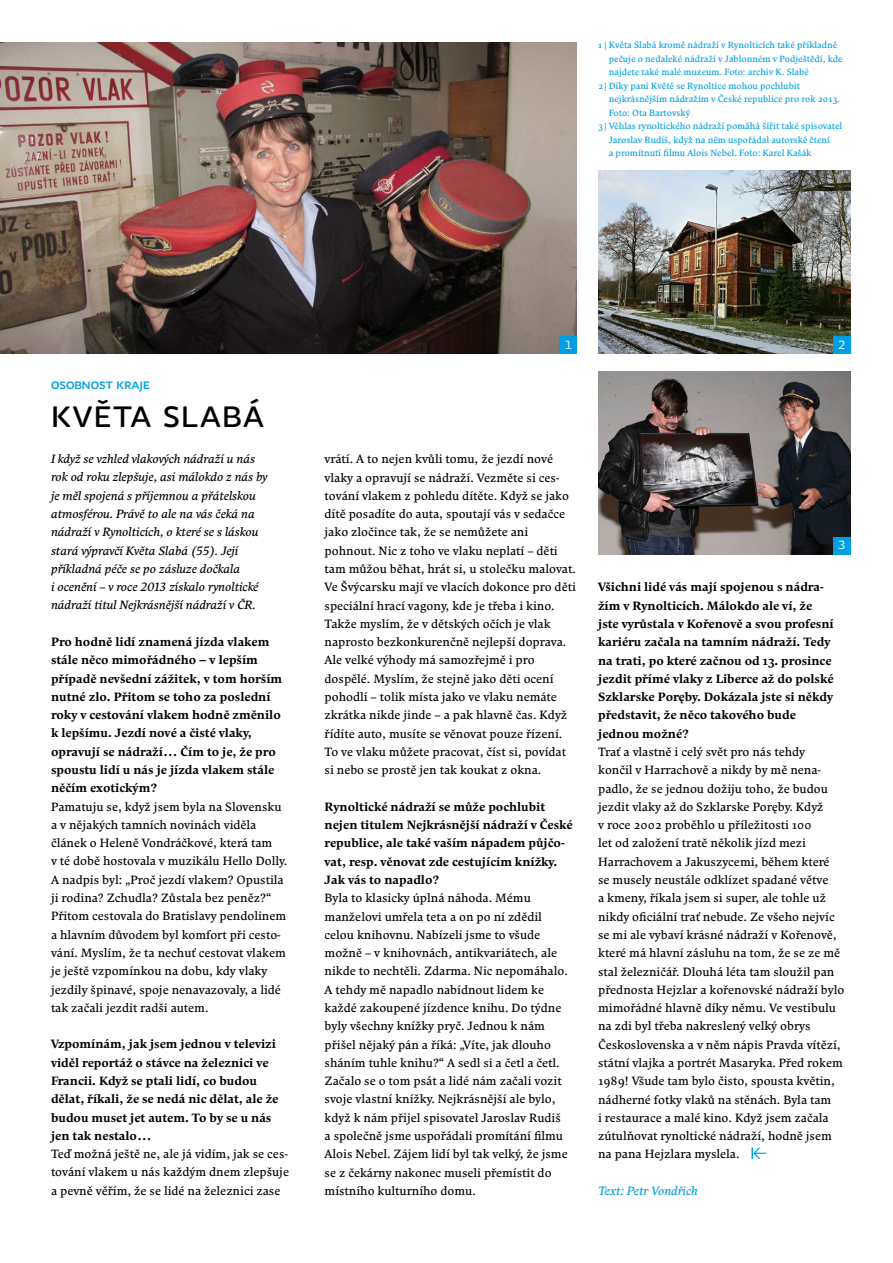
<style>
.page{position:relative;width:893px;height:1263px;background:#fff}
.page>*{position:absolute;margin:0;border:0;box-sizing:border-box;transform-origin:0 0}
.t1{font:500 30px "Knedle";letter-spacing:.055em;color:#000}
.t2{font:500 13.5px "Knedle";color:#009fe3}
.t3{font:12px/18.3px "Comenia Serif";color:#000}
.t4{font:700 12px/18.3px "Comenia Serif";color:#000}
.t5{font:italic 12px/18.3px "Comenia Serif";color:#000}
.t6{font:italic 12px "Comenia Serif";color:#009fe3}
.t7{font:12px "Knedle";color:#fff}
.t8{font:9px "Comenia Serif";color:#009fe3}
</style>
<div class="page">
<svg style="left:751px;top:1147px;width:15px;height:12px"></svg>
<img style="left:598px;top:171px;width:252px;height:182px">
<img style="left:598px;top:371px;width:252px;height:183px">
<img style="left:0;top:43px;width:577px;height:310px">
<div style="left:560px;top:336px;width:17px;height:17px;background:#009fe3"></div>
<div style="left:833px;top:336px;width:17px;height:17px;background:#009fe3"></div>
<div style="left:833px;top:537px;width:17px;height:17px;background:#009fe3"></div>
<p class="t8" style="left:598px;top:39px;width:241px">1 | Květa Slabá kromě nádraží v Rynolticích také příkladně</p>
<p class="t8" style="left:609px;top:52px;width:235px">pečuje o nedaleké nádraží v Jablonném v Podještědí, kde</p>
<p class="t8" style="left:609px;top:66px;width:202px">najdete také malé muzeum. Foto: archiv K. Slabé</p>
<p class="t8" style="left:598px;top:79px;width:203px">2| Díky paní Květě se Rynoltice mohou pochlubit</p>
<p class="t8" style="left:609px;top:93px;width:233px">nejkrásnějším nádražím v České republice pro rok 2013.</p>
<p class="t8" style="left:609px;top:106px;width:83px">Foto: Ota Bartovský</p>
<p class="t8" style="left:598px;top:120px;width:246px">3| Věhlas rynoltického nádraží pomáhá šířit také spisovatel</p>
<p class="t8" style="left:609px;top:133px;width:223px">Jaroslav Rudiš, když na něm uspořádal autorské čtení</p>
<p class="t8" style="left:609px;top:147px;width:204px">a promítnutí filmu Alois Nebel. Foto: Karel Kašák</p>
<p class="t2" style="left:51px;top:374px;width:73px">Osobnost KRAJ</p>
<p class="t2" style="left:143px;top:374px;width:8px">e</p>
<h1 class="t1" style="left:51px;top:395px;width:214px">KVĚTA SLABÁ</h1>
<p class="t5" style="left:51px;top:450px;width:218px">I když se vzhled vlakových nádraží u nás rok od roku zlepšuje, asi málokdo z nás by je měl spojená s příjemnou a přátelskou atmosférou. Právě to ale na vás čeká na nádraží v Rynolticích, o které se s láskou stará výpravčí Květa Slabá (55). Její příkladná péče se po zásluze dočkala<br>i ocenění – v roce 2013 získalo rynoltické nádraží titul Nejkrásnější nádraží v ČR.</p>
<p class="t4" style="left:51px;top:632px;width:233px">Pro hodně lidí znamená jízda vlakem stále něco mimořádného – v lepším případě nevšední zážitek, v tom horším nutné zlo. Přitom se toho za poslední roky v cestování vlakem hodně změnilo k lepšímu. Jezdí nové a čisté vlaky, opravují se nádraží… Čím to je, že pro spoustu lidí u nás je jízda vlakem stále něčím exotickým?</p>
<p class="t3" style="left:51px;top:797px;width:238px">Pamatuju se, když jsem byla na Slovensku a v nějakých tamních novinách viděla článek o Heleně Vondráčkové, která tam<br>v té době hostovala v muzikálu Hello Dolly.<br>A nadpis byl: „Proč jezdí vlakem? Opustila ji rodina? Zchudla? Zůstala bez peněz?“ Přitom cestovala do Bratislavy pendolinem a hlavním důvodem byl komfort při cesto&shy;vání. Myslím, že ta nechuť cestovat vlakem je ještě vzpomínkou na dobu, kdy vlaky jezdily špinavé, spoje nenavazovaly, a lidé tak začali jezdit radši autem.</p>
<p class="t4" style="left:51px;top:1035px;width:229px">Vzpomínám, jak jsem jednou v televizi viděl reportáž o stávce na železnici ve Francii. Když se ptali lidí, co budou dělat, říkali, že se nedá nic dělat, ale že budou muset jet autem. To by se u nás jen tak nestalo…</p>
<p class="t3" style="left:51px;top:1144px;width:239px;text-align:justify">Teď možná ještě ne, ale já vidím, jak se ces&shy;tování vlakem u nás každým dnem zlepšuje a pevně věřím, že se lidé na železnici zase</p>
<p class="t7" style="left:565px;top:337px;width:9px">1</p>
<p class="t7" style="left:838px;top:337px;width:9px">2</p>
<p class="t3" style="left:325px;top:450px;width:253px">vrátí. A to nejen kvůli tomu, že jezdí nové vlaky a opravují se nádraží. Vezměte si ces&shy;tování vlakem z pohledu dítěte. Když se jako dítě posadíte do auta, spoutají vás v sedačce jako zločince tak, že se nemůžete ani pohnout. Nic z toho ve vlaku neplatí – děti tam můžou běhat, hrát si, u stolečku malovat.<br>Ve Švýcarsku mají ve vlacích dokonce pro děti speciální hrací vagony, kde je třeba i kino.<br>Takže myslím, že v dětských očích je vlak naprosto bezkonkurenčně nejlepší doprava.<br>Ale velké výhody má samozřejmě i pro dospělé. Myslím, že stejně jako děti ocení pohodlí – tolik místa jako ve vlaku nemáte zkrátka nikde jinde – a pak hlavně čas. Když řídíte auto, musíte se věnovat pouze řízení.<br>To ve vlaku můžete pracovat, číst si, povídat si nebo se prostě jen tak koukat z okna.</p>
<p class="t4" style="left:325px;top:797px;width:250px">Rynoltické nádraží se může pochlubit nejen titulem Nejkrásnější nádraží v České republice, ale také vaším nápadem půjčo&shy;vat, resp. věnovat zde cestujícím knížky.<br>Jak vás to napadlo?</p>
<p class="t3" style="left:325px;top:888px;width:245px">Byla to klasicky úplná náhoda. Mému manželovi umřela teta a on po ní zdědil celou knihovnu. Nabízeli jsme to všude možně – v knihovnách, antikvariátech, ale nikde to nechtěli. Zdarma. Nic nepomáhalo.<br>A tehdy mě napadlo nabídnout lidem ke každé zakoupené jízdence knihu. Do týdne byly všechny knížky pryč. Jednou k nám přišel nějaký pán a říká: „Víte, jak dlouho sháním tuhle knihu?“ A sedl si a četl a četl.<br>Začalo se o tom psát a lidé nám začali vozit svoje vlastní knížky. Nejkrásnější ale bylo, když k nám přijel spisovatel Jaroslav Rudiš a společně jsme uspořádali promítání filmu Alois Nebel. Zájem lidí byl tak velký, že jsme se z čekárny nakonec museli přemístit do místního kulturního domu.</p>
<p class="t7" style="left:838px;top:537px;width:9px">3</p>
<p class="t4" style="left:598px;top:578px;width:237px">Všichni lidé vás mají spojenou s nádra&shy;žím v Rynolticích. Málokdo ale ví, že jste vyrůstala v Kořenově a svou profesní kariéru začala na tamním nádraží. Tedy na trati, po které začnou od 13. prosince jezdit přímé vlaky z Liberce až do polské Szklarske Poręby. Dokázala jste si někdy představit, že něco takového bude jednou možné?</p>
<p class="t3" style="left:598px;top:742px;width:248px">Trať a vlastně i celý svět pro nás tehdy<br>končil v Harrachově a nikdy by mě nena&shy;padlo, že se jednou dožiju toho, že budou jezdit vlaky až do Szklarske Poręby. Když<br>v roce 2002 proběhlo u příležitosti 100<br>let od založení tratě několik jízd mezi Harrachovem a Jakuszycemi, během které<br>se musely neustále odklízet spadané větve<br>a kmeny, říkala jsem si super, ale tohle už nikdy oficiální trať nebude. Ze všeho nejvíc se mi ale vybaví krásné nádraží v Kořenově, které má hlavní zásluhu na tom, že se ze mě stal železničář. Dlouhá léta tam sloužil pan přednosta Hejzlar a kořenovské nádraží bylo mimořádné hlavně díky němu. Ve vestibulu na zdi byl třeba nakreslený velký obrys Československa a v něm nápis Pravda vítězí, státní vlajka a portrét Masaryka. Před rokem 1989! Všude tam bylo čisto, spousta květin, nádherné fotky vlaků na stěnách. Byla tam<br>i restaurace a malé kino. Když jsem začala zútulňovat rynoltické nádraží, hodně jsem na pana Hejzlara myslela.</p>
<p class="t6" style="left:598px;top:1182px;width:101px">Text: Petr Vondřich</p>
</div>
